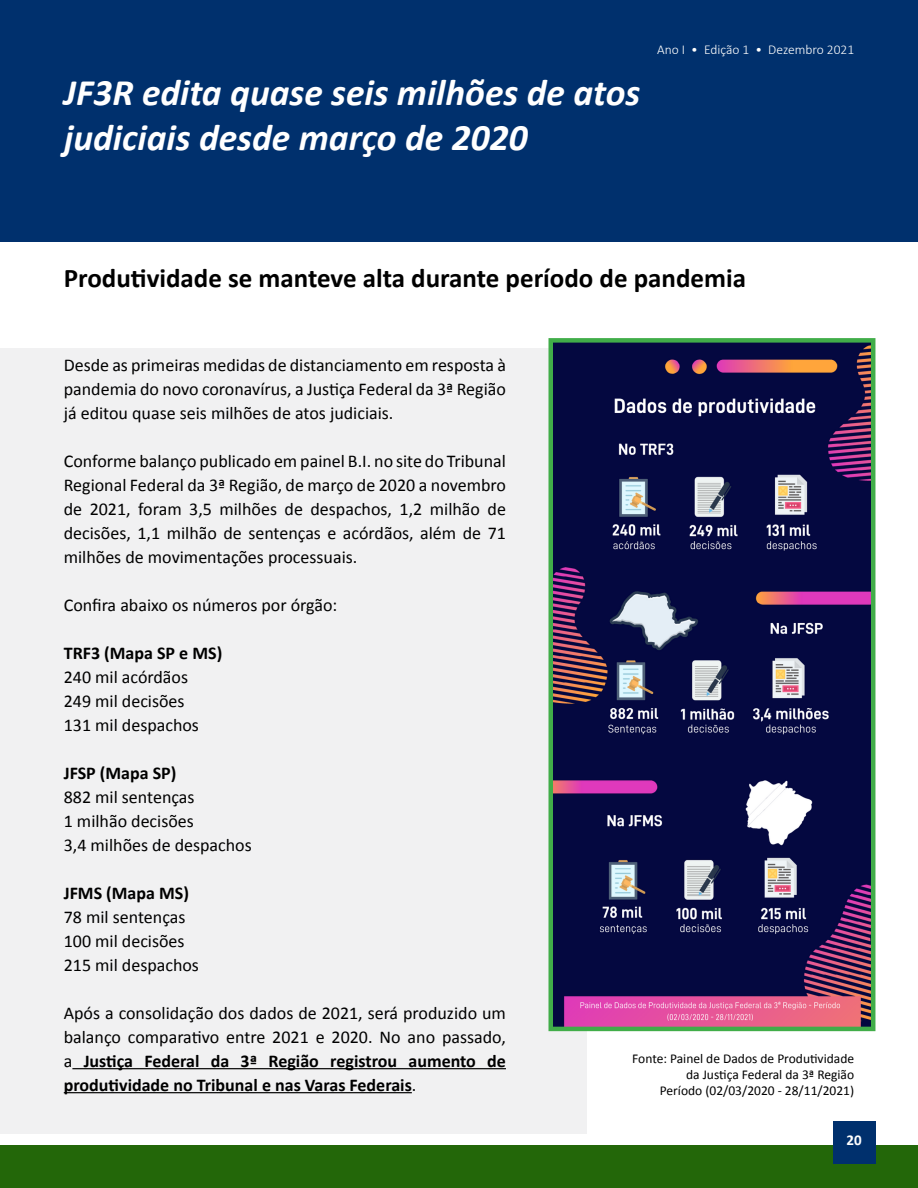
<style>
.page{position:relative;width:918px;height:1188px;background:#fff}
.page>*{position:absolute;margin:0;border:0;box-sizing:border-box;transform-origin:0 0}
.t1{font:italic 700 37.5px/45px "Calibri";color:#fff}
.t2{font:700 27px "Calibri";color:#000}
.t3{font:18px/24px "Calibri";color:#000;text-align:justify}
.t4{font:700 18px "Calibri";color:#000}
.t5{font:700 15px "Calibri";color:#fff}
.t6{font:13.5px/16.2px "Calibri";color:#000;text-align:right}
.t7{font:300 13.5px "Calibri";color:#fffffe}
.s1{font-weight:700}
</style>
<div class="page">
<div style="left:0;top:0;width:918px;height:242px;background:#00306d"></div>
<div style="left:0;top:349px;width:587px;height:785px;background:#f1f1f2"></div>
<div style="left:0;top:1145px;width:918px;height:43px;background:#236709"></div>
<div style="left:833px;top:1121px;width:42px;height:43px;background:#00306d"></div>
<hr style="left:72px;top:1068px;width:434px;height:1px;background:#000">
<hr style="left:64px;top:1092px;width:348px;height:1px;background:#000">
<img style="left:554px;top:343px;width:316px;height:683px">
<div style="left:549px;top:338px;width:326px;height:693px;border:4px solid #41ad49"></div>
<h1 class="t1" style="left:64px;top:68px;width:578px">JF3R edita quase seis milhões de atos judiciais desde março de 2020</h1>
<p class="t7" style="left:657px;top:41px;width:199px">Ano I • Edição 1 • Dezembro 2021</p>
<h2 class="t2" style="left:64px;top:261px;width:684px">Produtividade se manteve alta durante período de pandemia</h2>
<p class="t3" style="left:64px;top:353px;width:444px">Desde as primeiras medidas de distanciamento em resposta à pandemia do novo coronavírus, a Justiça Federal da 3ª Região já editou quase seis milhões de atos judiciais.</p>
<p class="t3" style="left:64px;top:449px;width:444px">Conforme balanço publicado em painel B.I. no site do Tribunal Regional Federal da 3ª Região, de março de 2020 a novembro de 2021, foram 3,5 milhões de despachos, 1,2 milhão de decisões, 1,1 milhão de sentenças e acórdãos, além de 71 milhões de movimentações processuais.</p>
<p class="t3" style="left:64px;top:593px;width:275px">Confira abaixo os números por órgão:</p>
<p class="t4" style="left:64px;top:641px;width:160px">TRF3 (Mapa SP e MS)</p>
<p class="t3" style="left:64px;top:665px;width:137px;text-align:left">240 mil acórdãos<br>249 mil decisões<br>131 mil despachos</p>
<p class="t4" style="left:64px;top:761px;width:114px">JFSP (Mapa SP)</p>
<p class="t3" style="left:64px;top:785px;width:190px;text-align:left">882 mil sentenças<br>1 milhão decisões<br>3,4 milhões de despachos</p>
<p class="t4" style="left:64px;top:881px;width:127px">JFMS (Mapa MS)</p>
<p class="t3" style="left:64px;top:905px;width:137px;text-align:left">78 mil sentenças<br>100 mil decisões<br>215 mil despachos</p>
<p class="t3" style="left:64px;top:1001px;width:444px">Após a consolidação dos dados de 2021, será produzido um balanço comparativo entre 2021 e 2020. No ano passado, a <span class="s1">Justiça Federal da 3ª Região registrou aumento de produtividade no Tribunal e nas Varas Federais</span>.</p>
<p class="t6" style="left:632px;top:1050px;width:223px">Fonte: Painel de Dados de Produtividade da Justiça Federal da 3ª Região<br>Período (02/03/2020 - 28/11/2021)</p>
<p class="t5" style="left:847px;top:1131px;width:17px">20</p>
</div>
